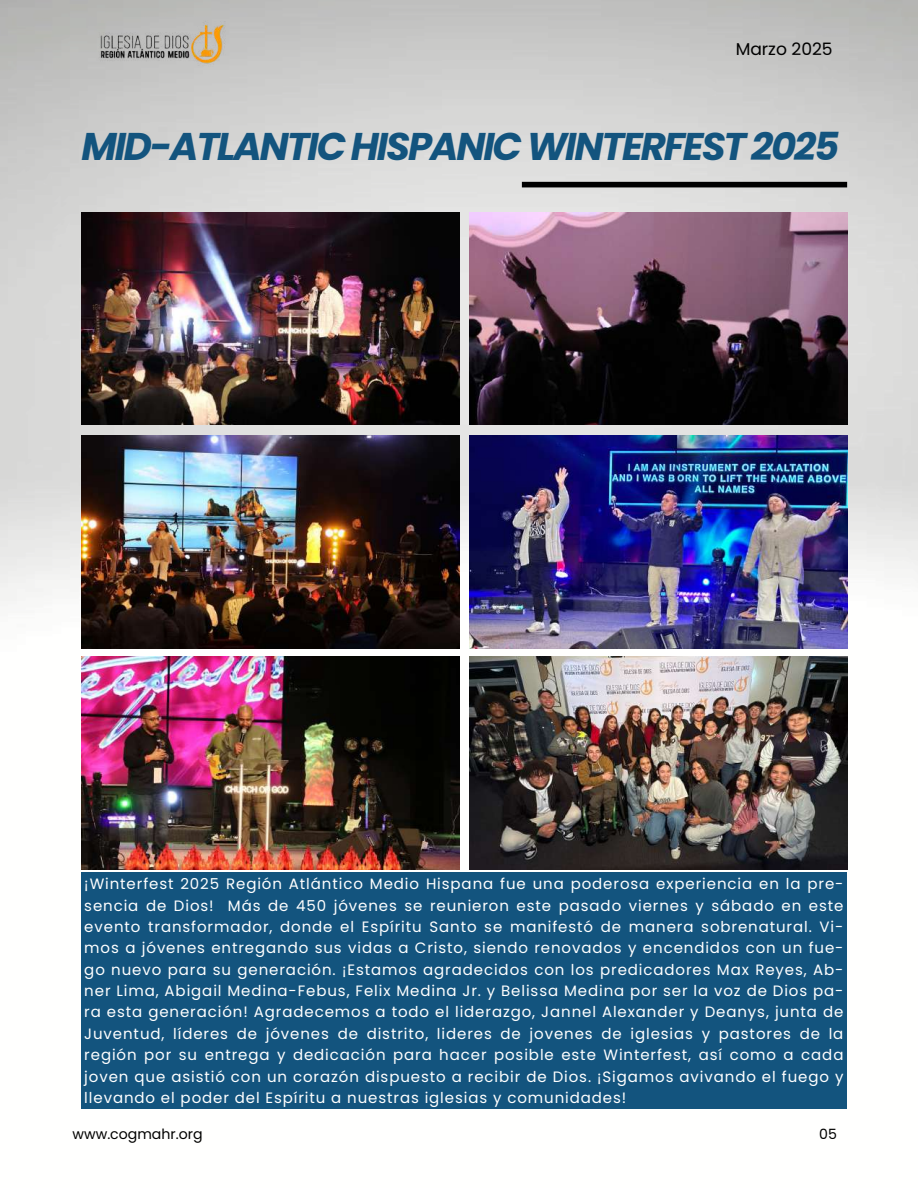
<style>
.page{position:relative;width:918px;height:1188px;background:#fff}
.page>*{position:absolute;margin:0;border:0;box-sizing:border-box;transform-origin:0 0}
.t1{font:italic 700 38.7px "Poppins";letter-spacing:-.055em;color:#13547e}
.t2{font:23.85px "Poppins";letter-spacing:.06em;color:#fff}
.t3{font:17.1px "Poppins";color:#000}
.t4{font:15px/21.3px "Poppins";letter-spacing:.06em;color:#fff;text-align:justify}
.t5{font:14.1px "Poppins";color:#000}
</style>
<div class="page">
<img style="left:0;top:0;width:918px;height:873px">
<div style="left:522px;top:182px;width:325px;height:5px;background:#000"></div>
<img style="left:87px;top:17px;width:151px;height:66px">
<img style="left:81px;top:657px;width:378px;height:212px">
<img style="left:470px;top:657px;width:378px;height:212px">
<img style="left:81px;top:436px;width:378px;height:212px">
<img style="left:81px;top:212px;width:378px;height:213px">
<img style="left:470px;top:212px;width:378px;height:213px">
<img style="left:470px;top:436px;width:378px;height:212px">
<div style="left:81px;top:873px;width:766px;height:236px;background:#13547e"></div>
<p class="t3" style="left:736px;top:37px;width:99px">Marzo 2025</p>
<h1 class="t1" style="left:81px;top:119px;width:759px">MID-ATLANTIC HISPANIC WINTERFEST 2025</h1>
<p class="t4" style="left:84px;top:873px;width:761px">¡Winterfest 2025 Región Atlántico Medio Hispana fue una poderosa experiencia en la pre&shy;sencia de Dios! Más de 450 jóvenes se reunieron este pasado viernes y sábado en este evento transformador, donde el Espíritu Santo se manifestó de manera sobrenatural. Vi&shy;mos a jóvenes entregando sus vidas a Cristo, siendo renovados y encendidos con un fue&shy;go nuevo para su generación. ¡Estamos agradecidos con los predicadores Max Reyes, Ab&shy;ner Lima, Abigail Medina-Febus, Felix Medina Jr. y Belissa Medina por ser la voz de Dios pa&shy;ra esta generación! Agradecemos a todo el liderazgo, Jannel Alexander y Deanys, junta de Juventud, líderes de jóvenes de distrito, lideres de jovenes de iglesias y pastores de la región por su entrega y dedicación para hacer posible este Winterfest, así como a cada joven que asistió con un corazón dispuesto a recibir de Dios. ¡Sigamos avivando el fuego y llevando el poder del Espíritu a nuestras iglesias y comunidades!</p>
<p class="t5" style="left:73px;top:1124px;width:131px">www.cogmahr.org</p>
<p class="t5" style="left:819px;top:1124px;width:19px">05</p>
<h2 class="t2" style="left:359px;top:1056px;width:213px">Equipo Regional</h2>
</div>
